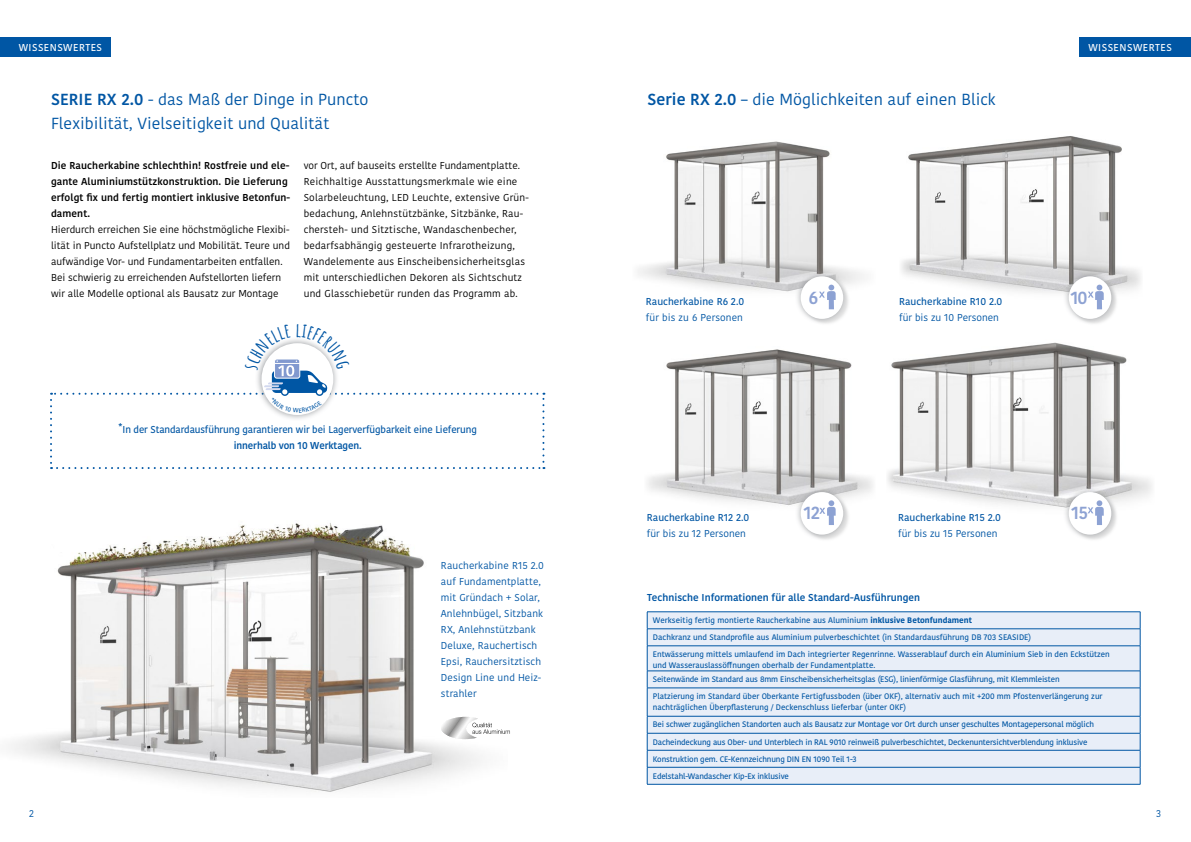
<style>
.page{position:relative;width:1191px;height:842px;background:#fff}
.page>*{position:absolute;margin:0;border:0;box-sizing:border-box;transform-origin:0 0}
.t1{font:600 17.7px "Kohinoor Bangla";color:#8da2d3}
.t2{font:16px/24px "Kohinoor Bangla";letter-spacing:.005em;color:#0056a4}
.t3{font:10px/16px "Kohinoor Bangla";letter-spacing:.02em;color:#000}
.t4{font:10px/16px "Kohinoor Bangla";letter-spacing:.01em;color:#0056a4}
.t5{font:10px/16px "Kohinoor Bangla";color:#000}
.t6{font:500 10px "Kohinoor Bangla";letter-spacing:-.01em;color:#0056a4}
.t7{font:600 10px/16px "Kohinoor Bangla";letter-spacing:.01em;color:#000}
.t8{font:600 10px "Kohinoor Bangla";color:#0056a4}
.t9{font:500 10px "Kohinoor Bangla";letter-spacing:.05em;color:#fff}
.t10{font:500 8px/17px "Kohinoor Bangla";color:#0056a4}
.s1{font-weight:600}
.s2{font-weight:700}
</style>
<div class="page">
<div style="left:648px;top:613px;width:492px;height:171px;background:#e8eef8"></div>
<hr style="left:647px;top:612px;width:493px;height:1px;background:#0056a4">
<hr style="left:647px;top:629px;width:493px;height:1px;background:#0056a4">
<hr style="left:647px;top:646px;width:493px;height:1px;background:#0056a4">
<hr style="left:647px;top:671px;width:493px;height:1px;background:#0056a4">
<hr style="left:647px;top:688px;width:493px;height:1px;background:#0056a4">
<hr style="left:647px;top:716px;width:493px;height:1px;background:#0056a4">
<hr style="left:647px;top:733px;width:493px;height:1px;background:#0056a4">
<hr style="left:647px;top:750px;width:493px;height:1px;background:#0056a4">
<hr style="left:647px;top:767px;width:493px;height:1px;background:#0056a4">
<svg style="left:647px;top:612px;width:1px;height:172px"></svg>
<hr style="left:647px;top:784px;width:493px;height:1px;background:#0056a4">
<svg style="left:1140px;top:612px;width:1px;height:172px"></svg>
<img style="left:638px;top:141px;width:226px;height:151px">
<img style="left:647px;top:349px;width:226px;height:156px">
<img style="left:901px;top:136px;width:240px;height:157px">
<img style="left:887px;top:342px;width:265px;height:165px">
<img style="left:11px;top:523px;width:471px;height:269px">
<svg style="left:441px;top:717px;width:69px;height:22px"></svg>
<div style="left:1070px;top:278px;width:48px;height:48px;background:#dadada;opacity:.75"></div>
<div style="left:1063px;top:271px;width:54px;height:54px;background:#787c81;opacity:.56"></div>
<div style="left:1068px;top:276px;width:43px;height:43px;background:#fff;border-radius:50%"></div>
<svg style="left:1088px;top:285px;width:15px;height:24px"></svg>
<div style="left:802px;top:493px;width:48px;height:48px;background:#fff"></div>
<div style="left:795px;top:486px;width:54px;height:54px;background:#787c81;opacity:.56"></div>
<div style="left:800px;top:492px;width:43px;height:43px;background:#fff;border-radius:50%"></div>
<svg style="left:819px;top:500px;width:16px;height:25px"></svg>
<div style="left:1070px;top:493px;width:48px;height:48px;background:#dadada;opacity:.75"></div>
<div style="left:1063px;top:486px;width:54px;height:54px;background:#787c81;opacity:.56"></div>
<div style="left:1068px;top:492px;width:43px;height:43px;background:#fff;border-radius:50%"></div>
<svg style="left:1087px;top:500px;width:16px;height:25px"></svg>
<div style="left:802px;top:278px;width:48px;height:48px;background:#fff"></div>
<div style="left:795px;top:271px;width:54px;height:54px;background:#787c81;opacity:.56"></div>
<div style="left:800px;top:276px;width:43px;height:43px;background:#fff;border-radius:50%"></div>
<svg style="left:819px;top:285px;width:16px;height:24px"></svg>
<div style="left:0;top:37px;width:111px;height:20px;background:#0056a4"></div>
<div style="left:1079px;top:37px;width:112px;height:20px;background:#0056a4"></div>
<svg style="left:50px;top:339px;width:494px;height:130px"></svg>
<p class="t9" style="left:19px;top:39px;width:85px">WISSENSWERTES</p>
<p class="t9" style="left:1088px;top:39px;width:85px">WISSENSWERTES</p>
<h2 class="t2" style="left:51px;top:87px;width:319px"><span class="s1">SERIE RX 2.0</span> - das Maß der Dinge in Puncto<br>Flexibilität, Vielseitigkeit und Qualität</h2>
<p class="t3" style="left:304px;top:157px;width:226px">vor Ort, auf bauseits erstellte Fundamentplatte.<br>Reichhaltige Ausstattungsmerkmale wie eine Solarbeleuchtung, LED Leuchte, extensive Grün&shy;bedachung, Anlehnstützbänke, Sitzbänke, Rau&shy;chersteh- und Sitztische, Wandaschenbecher, bedarfsabhängig gesteuerte Infrarotheizung, Wandelemente aus Einscheibensicherheitsglas mit unterschiedlichen Dekoren als Sichtschutz und Glasschiebetür runden das Programm ab.</p>
<p class="t7" style="left:51px;top:157px;width:241px">Die Raucherkabine schlechthin! Rostfreie und ele&shy;gante Aluminiumstützkonstruktion. Die Lieferung erfolgt fix und fertig montiert inklusive Betonfun&shy;dament.</p>
<p class="t5" style="left:51px;top:221px;width:240px">Hierdurch erreichen Sie eine höchstmögliche Flexibi&shy;lität in Puncto Aufstellplatz und Mobilität. Teure und aufwändige Vor- und Fundamentarbeiten entfallen.<br>Bei schwierig zu erreichenden Aufstellorten liefern wir alle Modelle optional als Bausatz zur Montage</p>
<p class="t6" style="left:119px;top:421px;width:360px">*In der Standardausführung garantieren wir bei Lagerverfügbarkeit eine Lieferung</p>
<p class="t8" style="left:234px;top:437px;width:129px">innerhalb von 10 Werktagen.</p>
<p class="t4" style="left:441px;top:557px;width:104px">Raucherkabine R15 2.0 auf Fundamentplatte, mit Gründach + Solar,<br>Anlehnbügel, Sitzbank<br>RX, Anlehnstützbank<br>Deluxe, Rauchertisch<br>Epsi, Rauchersitztisch<br>Design Line und Heiz&shy;strahler</p>
<h2 class="t2" style="left:647px;top:87px;width:350px"><span class="s1">Serie RX 2.0</span> – die Möglichkeiten auf einen Blick</h2>
<p class="t6" style="left:646px;top:293px;width:100px">Raucherkabine R6 2.0</p>
<p class="t4" style="left:646px;top:309px;width:99px">für bis zu 6 Personen</p>
<h1 class="t1" style="left:808px;top:282px;width:11px">6</h1>
<p class="t6" style="left:899px;top:293px;width:105px">Raucherkabine R10 2.0</p>
<p class="t4" style="left:899px;top:309px;width:101px">für bis zu 10 Personen</p>
<h1 class="t1" style="left:1070px;top:282px;width:19px">10</h1>
<p class="t6" style="left:647px;top:509px;width:104px">Raucherkabine R12 2.0</p>
<p class="t4" style="left:647px;top:525px;width:100px">für bis zu 12 Personen</p>
<h1 class="t1" style="left:803px;top:498px;width:18px">12</h1>
<h1 class="t1" style="left:1071px;top:498px;width:18px">15</h1>
<p class="t6" style="left:898px;top:509px;width:104px">Raucherkabine R15 2.0</p>
<p class="t4" style="left:898px;top:525px;width:101px">für bis zu 15 Personen</p>
<p class="t8" style="left:647px;top:589px;width:274px">Technische Informationen für alle Standard-Ausführungen</p>
<p class="t10" style="left:653px;top:611px;width:458px">Werkseitig fertig montierte Raucherkabine aus Aluminium <span class="s2">inklusive Betonfundament<br></span>Dachkranz und Standprofile aus Aluminium pulverbeschichtet (in Standardausführung DB 703 SEASIDE)<br>Entwässerung mittels umlaufend im Dach integrierter Regenrinne. Wasserablauf durch ein Aluminium Sieb in den Eckstützen</p>
<p class="t10" style="left:653px;top:658px;width:408px;line-height:14.1px">und Wasserauslassöffnungen oberhalb der Fundamentplatte.<br>Seitenwände im Standard aus 8mm Einscheibensicherheitsglas (ESG), linienförmige Glasführung, mit Klemmleisten</p>
<p class="t10" style="left:653px;top:691px;width:451px;line-height:11px">Platzierung im Standard über Oberkante Fertigfussboden (über OKF), alternativ auch mit +200 mm Pfostenverlängerung zur nachträglichen Überpflasterung / Deckenschluss lieferbar (unter OKF)</p>
<p class="t10" style="left:653px;top:716px;width:442px">Bei schwer zugänglichen Standorten auch als Bausatz zur Montage vor Ort durch unser geschultes Montagepersonal möglich Dacheindeckung aus Ober- und Unterblech in RAL 9010 reinweiß pulverbeschichtet, Deckenuntersichtverblendung inklusive Konstruktion gem. CE-Kennzeichnung DIN EN 1090 Teil 1-3<br>Edelstahl-Wandascher Kip-Ex inklusive</p>
<p class="t4" style="left:29px;top:805px;width:6px">2</p>
<p class="t4" style="left:1156px;top:805px;width:6px">3</p>
</div>
